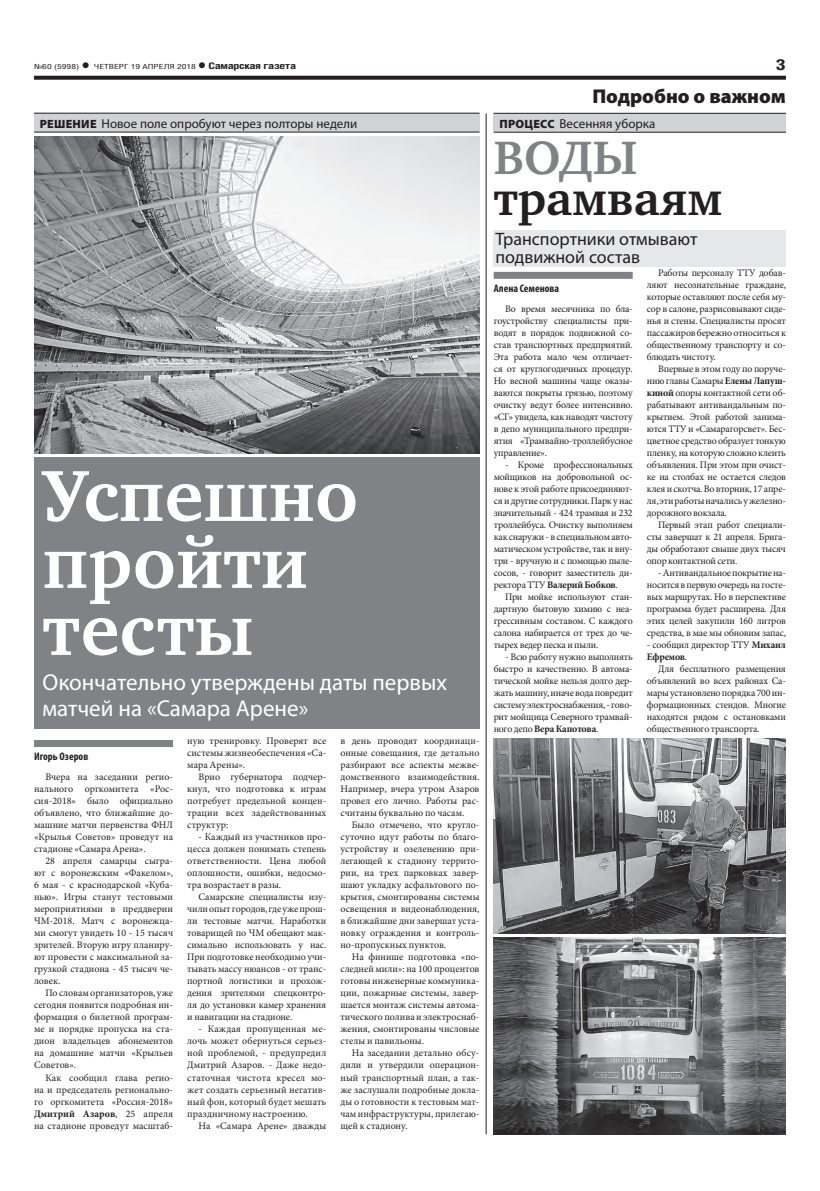
<style>
.page{position:relative;width:820px;height:1191px;background:#fff}
.page>*{position:absolute;margin:0;border:0;box-sizing:border-box;transform-origin:0 0}
.t1{font:700 74px/67px "Charter C";color:#fff}
.t2{font:700 48px "Charter C";color:#231f20}
.t3{font:700 48px "Charter C";color:#808285}
.t4{font:23px/26px "Myriad Pro";color:#fff}
.t5{font:900 20px "Myriad Pro";color:#231f20}
.t6{font:18px/18px "Myriad Pro";color:#231f20}
.t7{font:700 15px "Helios Cond";color:#231f20;scale:1.4 1}
.t8{font:13px "Myriad Pro";color:#231f20}
.t9{font:700 condensed 11px "Myriad Pro";color:#231f20}
.t10{font:10px/12px "Minion Pro";letter-spacing:-.005em;color:#231f20;text-align:justify}
.t11{font:700 9px "Helios Cond";letter-spacing:-.02em;color:#231f20;scale:1.4 1}
.t12{font:7px "Helios Cond";color:#231f20;scale:1.4 1}
.s1{font-weight:700;font-size:16px}
.s2{font-size:16px}
.s3{font-weight:900;font-size:12px}
.s4{font-weight:700}
</style>
<div class="page">
<svg style="left:34px;top:76px;width:751px;height:4px;background:#322f2f"></svg>
<div style="left:493px;top:230px;width:292px;height:36px;background:#e6e7e9"></div>
<div style="left:34px;top:457px;width:445px;height:272px;background:#808285"></div>
<div style="left:34px;top:113px;width:445px;height:19px;background:#d1d2d4"></div>
<hr style="left:34px;top:113px;width:445px;height:1px;background:#231f20">
<hr style="left:34px;top:132px;width:445px;height:1px;background:#231f20">
<div style="left:493px;top:114px;width:292px;height:18px;background:#d1d2d4"></div>
<hr style="left:493px;top:113px;width:292px;height:1px;background:#231f20">
<hr style="left:493px;top:132px;width:292px;height:1px;background:#231f20">
<div style="left:493px;top:272px;width:139px;height:7px;background:#808285"></div>
<div style="left:34px;top:740px;width:139px;height:7px;background:#808285"></div>
<img style="left:493px;top:738px;width:292px;height:195px">
<img style="left:493px;top:937px;width:292px;height:197px">
<hr style="left:485px;top:113px;width:1px;height:1021px;background:#231f20">
<img style="left:34px;top:136px;width:445px;height:317px">
<p class="t12" style="left:34px;top:63px;width:117px">№60 (5998) <span class="s1">•</span> ЧЕТВЕРГ 19 АПРЕЛЯ 2018</p>
<p class="t11" style="left:198px;top:61px;width:72px"><span class="s2">•</span> Самарская газета</p>
<h3 class="t7" style="left:775px;top:55px;width:9px">3</h3>
<h3 class="t5" style="left:592px;top:85px;width:195px">Подробно о важном</h3>
<h3 class="t8" style="left:40px;top:115px;width:319px"><span class="s3">РЕШЕНИЕ</span> Новое поле опробуют через полторы недели</h3>
<h3 class="t8" style="left:499px;top:115px;width:157px"><span class="s3">ПРОЦЕСС</span> Весенняя уборка</h3>
<h2 class="t3" style="left:493px;top:131px;width:145px">ВОДЫ</h2>
<h2 class="t2" style="left:493px;top:172px;width:230px">трамваям</h2>
<h1 class="t1" style="left:43px;top:463px;width:317px">Успешно пройти тесты</h1>
<h3 class="t4" style="left:43px;top:669px;width:406px">Окончательно утверждены даты первых матчей на «Самара Арене»</h3>
<p class="t9" style="left:34px;top:750px;width:56px">Игорь Озеров</p>
<p class="t10" style="left:34px;top:771px;width:140px;text-indent:11px">Вчера на заседании регио&shy;нального оргкомитета «Рос&shy;сия-2018» было официально объявлено, что ближайшие до&shy;машние матчи первенства ФНЛ «Крылья Советов» проведут на стадионе «Самара Арена».</p>
<p class="t10" style="left:34px;top:855px;width:140px;text-indent:11px">28 апреля самарцы сыгра&shy;ют с воронежским «Факелом», 6 мая - с краснодарской «Куба&shy;нью». Игры станут тестовыми мероприятиями в преддверии ЧМ-2018. Матч с воронежца&shy;ми смогут увидеть 10 - 15 тысяч зрителей. Вторую игру планиру&shy;ют провести с максимальной за&shy;грузкой стадиона - 45 тысяч че&shy;ловек.</p>
<p class="t10" style="left:34px;top:987px;width:140px;text-indent:11px">По словам организаторов, уже сегодня появится подробная ин&shy;формация о билетной програм&shy;ме и порядке пропуска на ста&shy;дион владельцев абонементов на домашние матчи «Крыльев Советов».</p>
<p class="t10" style="left:34px;top:1071px;width:140px;text-indent:11px">Как сообщил глава регио&shy;на и председатель регионально&shy;го оргкомитета «Россия-2018» <span class="s4">Дмитрий Азаров</span>, 25 апреля на стадионе проведут масштаб-</p>
<p class="t10" style="left:187px;top:735px;width:140px">ную тренировку. Проверят все системы жизнеобеспечения «Са&shy;мара Арены».</p>
<p class="t10" style="left:187px;top:771px;width:140px;text-indent:11px">Врио губернатора подчер&shy;кнул, что подготовка к играм потребует предельной концен&shy;трации всех задействованных структур:</p>
<p class="t10" style="left:187px;top:831px;width:140px;text-indent:11px">- Каждый из участников про&shy;цесса должен понимать степень ответственности. Цена любой оплошности, ошибки, недосмо&shy;тра возрастает в разы.</p>
<p class="t10" style="left:187px;top:891px;width:140px;text-indent:11px">Самарские специалисты изу&shy;чили опыт городов, где уже прош&shy;ли тестовые матчи. Наработки товарищей по ЧМ обещают мак&shy;симально использовать у нас.<br>При подготовке необходимо учи&shy;тывать массу нюансов - от транс&shy;портной логистики и прохож&shy;дения зрителями спецконтро&shy;ля до установки камер хранения и навигации на стадионе.</p>
<p class="t10" style="left:187px;top:1023px;width:140px;text-indent:11px">- Каждая пропущенная ме&shy;лочь может обернуться серьез&shy;ной проблемой, - предупредил Дмитрий Азаров. - Даже недо&shy;статочная чистота кресел мо&shy;жет создать серьезный негатив&shy;ный фон, который будет мешать праздничному настроению.</p>
<p class="t10" style="left:198px;top:1119px;width:129px">На «Самара Арене» дважды</p>
<p class="t10" style="left:340px;top:735px;width:140px">в день проводят координаци&shy;онные совещания, где детально разбирают все аспекты межве&shy;домственного взаимодействия.<br>Например, вчера утром Азаров провел его лично. Работы рас&shy;считаны буквально по часам.</p>
<p class="t10" style="left:340px;top:819px;width:140px;text-indent:11px">Было отмечено, что кругло&shy;суточно идут работы по благо&shy;устройству и озеленению при&shy;легающей к стадиону террито&shy;рии, на трех парковках завер&shy;шают укладку асфальтового по&shy;крытия, смонтированы системы освещения и видеонаблюдения, в ближайшие дни завершат уста&shy;новку ограждения и контроль&shy;но-пропускных пунктов.</p>
<p class="t10" style="left:340px;top:951px;width:140px;text-indent:11px">На финише подготовка «по&shy;следней мили»: на 100 процентов готовы инженерные коммуника&shy;ции, пожарные системы, завер&shy;шается монтаж системы автома&shy;тического полива и электроснаб&shy;жения, смонтированы числовые стелы и павильоны.</p>
<p class="t10" style="left:340px;top:1047px;width:140px;text-indent:11px">На заседании детально обсу&shy;дили и утвердили операцион&shy;ный транспортный план, а так&shy;же заслушали подробные докла&shy;ды о готовности к тестовым мат&shy;чам инфраструктуры, прилегаю&shy;щей к стадиону.</p>
<h3 class="t6" style="left:495px;top:229px;width:203px">Транспортники отмывают подвижной состав</h3>
<p class="t9" style="left:493px;top:282px;width:67px">Алена Семенова</p>
<p class="t10" style="left:493px;top:303px;width:140px;text-indent:11px">Во время месячника по бла&shy;гоустройству специалисты при&shy;водят в порядок подвижной со&shy;став транспортных предприятий.<br>Эта работа мало чем отличает&shy;ся от круглогодичных процедур.<br>Но весной машины чаще оказы&shy;ваются покрыты грязью, поэтому очистку ведут более интенсивно. «СГ» увидела, как наводят чистоту в депо муниципального предпри&shy;ятия «Трамвайно-троллейбусное управление».</p>
<p class="t10" style="left:493px;top:459px;width:140px;text-indent:11px">- Кроме профессиональных мойщиков на добровольной ос&shy;нове к этой работе присоединяют&shy;ся и другие сотрудники. Парк у нас значительный - 424 трамвая и 232 троллейбуса. Очистку выполняем как снаружи - в специальном авто&shy;матическом устройстве, так и вну&shy;три - вручную и с помощью пыле&shy;сосов, - говорит заместитель ди&shy;ректора ТТУ <span class="s4">Валерий Бобков</span>.</p>
<p class="t10" style="left:493px;top:591px;width:140px;text-indent:11px">При мойке используют стан&shy;дартную бытовую химию с неа&shy;грессивным составом. С каждого салона набирается от трех до че&shy;тырех ведер песка и пыли.</p>
<p class="t10" style="left:493px;top:651px;width:140px;text-indent:11px">- Всю работу нужно выполнять быстро и качественно. В автома&shy;тической мойке нельзя долго дер&shy;жать машину, иначе вода повредит систему электроснабжения, - гово&shy;рит мойщица Северного трамвай&shy;ного депо <span class="s4">Вера Капотова</span>.</p>
<p class="t10" style="left:646px;top:267px;width:140px;text-indent:11px">Работы персоналу ТТУ добав&shy;ляют несознательные граждане, которые оставляют после себя му&shy;сор в салоне, разрисовывают сиде&shy;нья и стены. Специалисты просят пассажиров бережно относиться к общественному транспорту и со&shy;блюдать чистоту.</p>
<p class="t10" style="left:646px;top:363px;width:140px;text-indent:11px">Впервые в этом году по поруче&shy;нию главы Самары <span class="s4">Елены Лапуш&shy;киной</span> опоры контактной сети об&shy;рабатывают антивандальным по&shy;крытием. Этой работой занима&shy;ются ТТУ и «Самарагорсвет». Бес&shy;цветное средство образует тонкую пленку, на которую сложно клеить объявления. При этом при очист&shy;ке на столбах не остается следов клея и скотча. Во вторник, 17 апре&shy;ля, эти работы начались у железно&shy;дорожного вокзала.</p>
<p class="t10" style="left:646px;top:519px;width:140px;text-indent:11px">Первый этап работ специали&shy;сты завершат к 21 апреля. Брига&shy;ды обработают свыше двух тысяч опор контактной сети.</p>
<p class="t10" style="left:646px;top:567px;width:140px;text-indent:11px">- Антивандальное покрытие на&shy;носится в первую очередь на госте&shy;вых маршрутах. Но в перспективе программа будет расширена. Для этих целей закупили 160 литров средства, в мае мы обновим запас,</p>
<p class="t10" style="left:646px;top:639px;width:140px">- сообщил директор ТТУ <span class="s4">Михаил<br>Ефремов</span>.</p>
<p class="t10" style="left:646px;top:663px;width:140px;text-indent:11px">Для бесплатного размещения объявлений во всех районах Са&shy;мары установлено порядка 700 ин&shy;формационных стендов. Многие находятся рядом с остановками общественного транспорта.</p>
</div>
